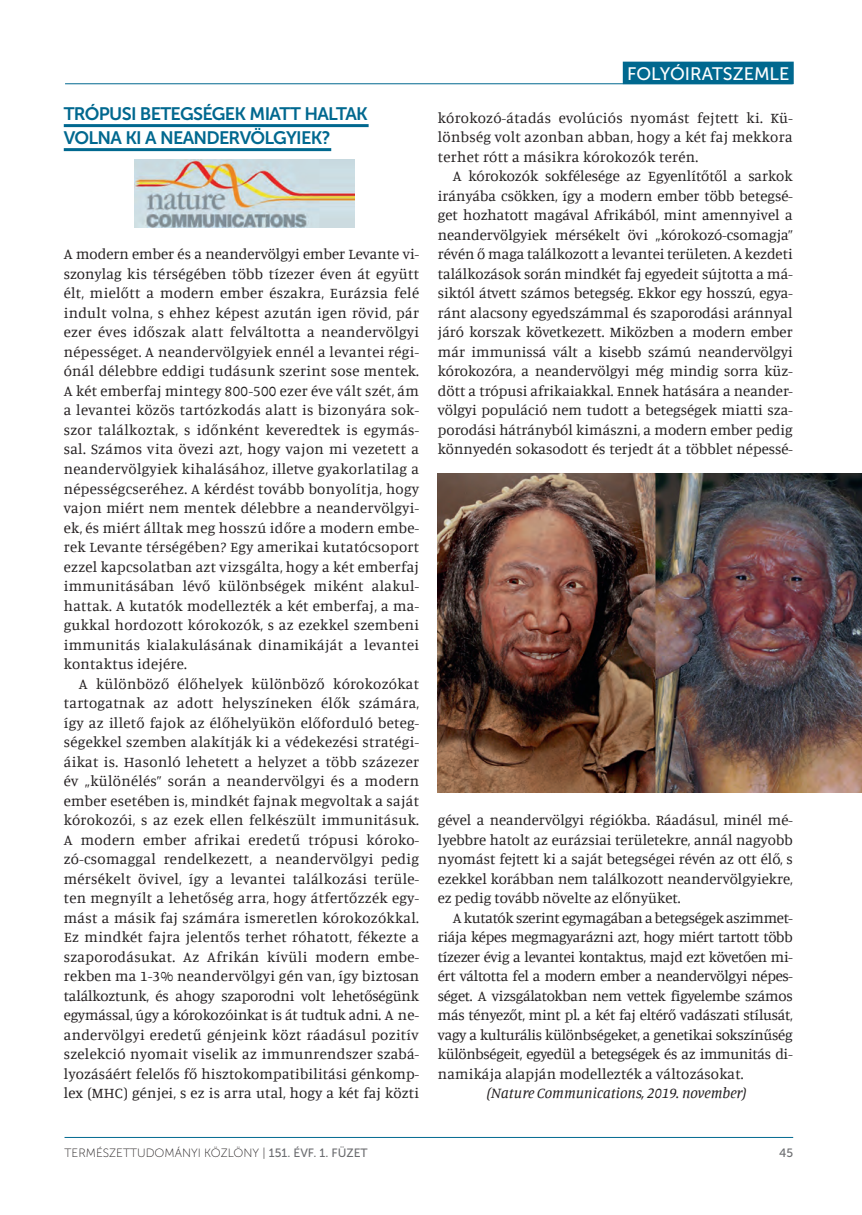
<style>
.page{position:relative;width:862px;height:1215px;background:#fff}
.page>*{position:absolute;margin:0;border:0;box-sizing:border-box;transform-origin:0 0}
.t1{font:18px/24px "Museo Sans 700";letter-spacing:-.04em;color:#00688f}
.t2{font:18px "Museo Sans 500";color:#fff}
.t3{font:15px/19.5px "Manuale";letter-spacing:.01em;color:#231f20;text-align:justify}
.t4{font:italic 15px "Manuale";color:#231f20}
.t5{font:12px "Museo Sans 100";color:#231f20}
.t6{font:12px "Museo Sans 500";color:#6c6d70}
.s1{font-family:"Museo Sans 500";color:#6c6d70}
</style>
<div class="page">
<hr style="left:64px;top:1137px;width:729px;height:1px;background:#00688f">
<hr style="left:65px;top:83px;width:727px;height:1px;background:#00688f">
<div style="left:622px;top:62px;width:171px;height:22px;background:#00688f"></div>
<hr style="left:64px;top:124px;width:304px;height:3px;background:#00688f">
<hr style="left:64px;top:148px;width:267px;height:3px;background:#00688f">
<img style="left:438px;top:473px;width:423px;height:319px">
<img style="left:135px;top:160px;width:219px;height:67px">
<p class="t1" style="left:64px;top:102px;width:305px">TRÓPUSI BETEGSÉGEK MIATT HALTAK<br>VOLNA KI A NEANDERVÖLGYIEK?</p>
<p class="t3" style="left:64px;top:244px;width:357px">A modern ember és a neandervölgyi ember Levante vi&shy;szonylag kis térségében több tízezer éven át együtt élt, mielőtt a modern ember északra, Eurázsia felé indult volna, s ehhez képest azután igen rövid, pár ezer éves időszak alatt felváltotta a neandervölgyi népességet. A neandervölgyiek ennél a levantei régi&shy;ónál délebbre eddigi tudásunk szerint sose mentek.<br>A két emberfaj mintegy 800-500 ezer éve vált szét, ám a levantei közös tartózkodás alatt is bizonyára sok&shy;szor találkoztak, s időnként keveredtek is egymás&shy;sal. Számos vita övezi azt, hogy vajon mi vezetett a neandervölgyiek kihalásához, illetve gyakorlatilag a népességcseréhez. A kérdést tovább bonyolítja, hogy vajon miért nem mentek délebbre a neandervölgyi&shy;ek, és miért álltak meg hosszú időre a modern embe&shy;rek Levante térségében? Egy amerikai kutatócsoport ezzel kapcsolatban azt vizsgálta, hogy a két emberfaj immunitásában lévő különbségek miként alakul&shy;hattak. A kutatók modellezték a két emberfaj, a ma&shy;gukkal hordozott kórokozók, s az ezekkel szembeni immunitás kialakulásának dinamikáját a levantei kontaktus idejére.</p>
<p class="t3" style="left:64px;top:673px;width:357px;text-indent:15px">A különböző élőhelyek különböző kórokozókat tartogatnak az adott helyszíneken élők számára, így az illető fajok az élőhelyükön előforduló beteg&shy;ségekkel szemben alakítják ki a védekezési stratégi&shy;áikat is. Hasonló lehetett a helyzet a több százezer év „különélés” során a neandervölgyi és a modern ember esetében is, mindkét fajnak megvoltak a saját kórokozói, s az ezek ellen felkészült immunitásuk.<br>A modern ember afrikai eredetű trópusi kóroko&shy;zó-csomaggal rendelkezett, a neandervölgyi pedig mérsékelt övivel, így a levantei találkozási terüle&shy;ten megnyílt a lehetőség arra, hogy átfertőzzék egy&shy;mást a másik faj számára ismeretlen kórokozókkal.<br>Ez mindkét fajra jelentős terhet róhatott, fékezte a szaporodásukat. Az Afrikán kívüli modern embe&shy;rekben ma 1-3% neandervölgyi gén van, így biztosan találkoztunk, és ahogy szaporodni volt lehetőségünk egymással, úgy a kórokozóinkat is át tudtuk adni. A ne&shy;andervölgyi eredetű génjeink közt ráadásul pozitív szelekció nyomait viselik az immunrendszer szabá&shy;lyozásáért felelős fő hisztokompatibilitási génkomp&shy;lex (MHC) génjei, s ez is arra utal, hogy a két faj közti</p>
<p class="t2" style="left:627px;top:64px;width:164px">FOLYÓIRATSZEMLE</p>
<p class="t3" style="left:438px;top:107px;width:356px">kórokozó-átadás evolúciós nyomást fejtett ki. Kü&shy;lönbség volt azonban abban, hogy a két faj mekkora terhet rótt a másikra kórokozók terén.</p>
<p class="t3" style="left:438px;top:166px;width:356px;text-indent:15px">A kórokozók sokfélesége az Egyenlítőtől a sarkok irányába csökken, így a modern ember több betegsé&shy;get hozhatott magával Afrikából, mint amennyivel a neandervölgyiek mérsékelt övi „kórokozó-csomagja” révén ő maga találkozott a levantei területen. A kezdeti találkozások során mindkét faj egyedeit sújtotta a má&shy;siktól átvett számos betegség. Ekkor egy hosszú, egya&shy;ránt alacsony egyedszámmal és szaporodási aránnyal járó korszak következett. Miközben a modern ember már immunissá vált a kisebb számú neandervölgyi kórokozóra, a neandervölgyi még mindig sorra küz&shy;dött a trópusi afrikaiakkal. Ennek hatására a neander&shy;völgyi populáció nem tudott a betegségek miatti sza&shy;porodási hátrányból kimászni, a modern ember pedig könnyedén sokasodott és terjedt át a többlet népessé-</p>
<p class="t3" style="left:438px;top:809px;width:356px">gével a neandervölgyi régiókba. Ráadásul, minél mé&shy;lyebbre hatolt az eurázsiai területekre, annál nagyobb nyomást fejtett ki a saját betegségei révén az ott élő, s ezekkel korábban nem találkozott neandervölgyiekre, ez pedig tovább növelte az előnyüket.</p>
<p class="t3" style="left:438px;top:907px;width:356px;text-indent:15px">A kutatók szerint egymagában a betegségek aszimmet&shy;riája képes megmagyarázni azt, hogy miért tartott több tízezer évig a levantei kontaktus, majd ezt követően mi&shy;ért váltotta fel a modern ember a neandervölgyi népes&shy;séget. A vizsgálatokban nem vettek figyelembe számos más tényezőt, mint pl. a két faj eltérő vadászati stílusát, vagy a kulturális különbségeket, a genetikai sokszínűség különbségeit, egyedül a betegségek és az immunitás di&shy;namikája alapján modellezték a változásokat.</p>
<p class="t4" style="left:486px;top:1083px;width:261px">(Nature Communications, 2019. november)</p>
<p class="t5" style="left:64px;top:1146px;width:305px">TERMÉSZETTUDOMÁNYI KÖZLÖNY | <span class="s1">151. ÉVF. 1. FÜZET</span></p>
<p class="t6" style="left:779px;top:1146px;width:16px">45</p>
</div>
